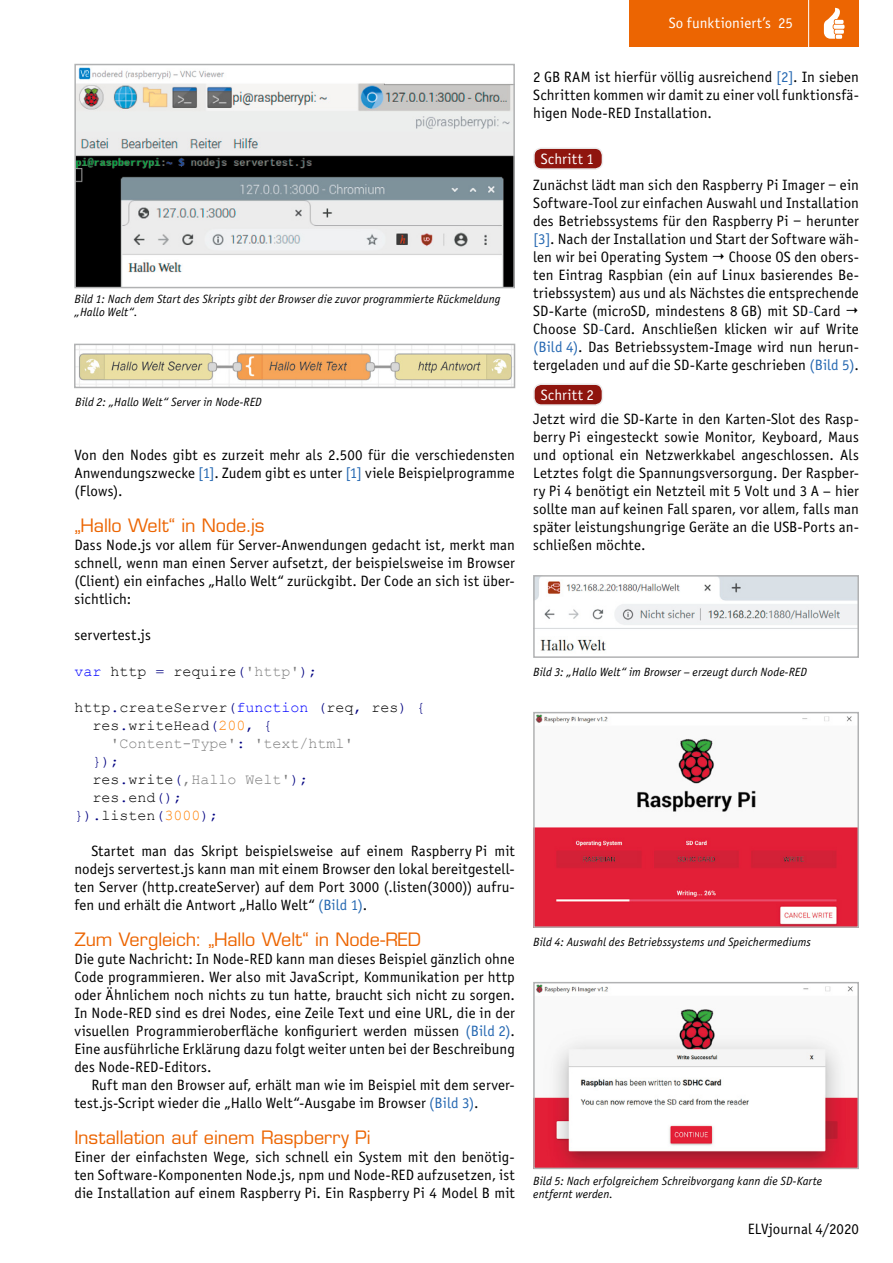
<style>
.page{position:relative;width:893px;height:1263px;background:#fff}
.page>*{position:absolute;margin:0;border:0;box-sizing:border-box;transform-origin:0 0}
.Subhead_5{font:18px "Eurostile LT Std";letter-spacing:-.005em;color:#ec6502}
.Fließtext_Neuer_Absa{font:15px/18px "Officina Sans Book ITC";letter-spacing:.005em;color:#000;text-align:justify}
.Fließtext_Neue_Zeile{font:15px/18px "Officina Sans Book ITC";letter-spacing:.005em;color:#000;text-align:justify}
.t1{font:15px "Courier New";color:#000}
.t2{font:15px "Courier New";color:#808080}
.Fließtext_Neuer_Absa-2{font:15px "Officina Sans Book ITC";letter-spacing:.005em;color:#fff}
.t3{font:15px "Courier New";color:#000080}
.Bildunterschrift{font:italic 12px/12.8px "Officina Sans Book ITC";letter-spacing:.005em;color:#000}
.s1{color:#2769b2}
.s2{color:#00f}
.s3{color:#000080}
.s4{color:#808080}
.s5{color:#ff8000}
.s6{color:#000}
</style>
<div class="page">
<div style="left:629px;top:0;width:230px;height:47px;background:#ec6502"></div>
<hr style="left:808px;top:0;width:1px;height:51px;background:#fff">
<svg style="left:824px;top:7px;width:20px;height:32px"></svg>
<img style="left:77px;top:67px;width:435px;height:218px">
<div style="left:74px;top:64px;width:441px;height:224px;border:2px solid #b1b2b3"></div>
<img style="left:536px;top:578px;width:320px;height:73px">
<div style="left:533px;top:575px;width:326px;height:83px;border:2px solid #b1b2b3"></div>
<img style="left:536px;top:715px;width:320px;height:210px">
<div style="left:533px;top:712px;width:326px;height:216px;border:2px solid #b1b2b3"></div>
<img style="left:536px;top:985px;width:320px;height:181px">
<div style="left:533px;top:982px;width:326px;height:187px;border:2px solid #b1b2b3"></div>
<img style="left:77px;top:347px;width:435px;height:38px">
<div style="left:74px;top:344px;width:441px;height:44px;border:2px solid #b1b2b3"></div>
<div style="left:534px;top:148px;width:68px;height:21px;background:#8f150e;border-radius:8px"></div>
<div style="left:533px;top:147px;width:70px;height:23px;border:2px solid #ececed;border-radius:8px"></div>
<div style="left:534px;top:384px;width:68px;height:21px;background:#8f150e;border-radius:8px"></div>
<div style="left:533px;top:383px;width:70px;height:23px;border:2px solid #ececed;border-radius:8px"></div>
<p class="Bildunterschrift" style="left:74px;top:292px;width:428px">Bild 1: Nach dem Start des Skripts gibt der Browser die zuvor programmierte Rückmeldung „Hallo Welt“.</p>
<p class="Bildunterschrift" style="left:75px;top:395px;width:188px">Bild 2: „Hallo Welt“ Server in Node-RED</p>
<p class="Fließtext_Neuer_Absa" style="left:74px;top:445px;width:442px">Von den Nodes gibt es zurzeit mehr als 2.500 für die verschiedensten Anwendungszwecke <span class="s1">[1]</span>. Zudem gibt es unter <span class="s1">[1]</span> viele Beispielprogramme (Flows).</p>
<p class="Subhead_5" style="left:74px;top:514px;width:192px">„Hallo Welt“ in Node.js</p>
<p class="Fließtext_Neuer_Absa" style="left:74px;top:535px;width:442px">Dass Node.js vor allem für Server-Anwendungen gedacht ist, merkt man schnell, wenn man einen Server aufsetzt, der beispielsweise im Browser (Client) ein einfaches „Hallo Welt“ zurückgibt. Der Code an sich ist über&shy;sichtlich:</p>
<p class="Fließtext_Neuer_Absa" style="left:74px;top:625px;width:78px">servertest.js</p>
<p class="t1" style="left:74px;top:662px;width:245px"><span class="s2">var</span> http <span class="s3">=</span> require<span class="s3">(</span><span class="s4">'http'</span><span class="s3">);</span></p>
<p class="t1" style="left:74px;top:698px;width:353px">http<span class="s3">.</span>createServer<span class="s3">(</span><span class="s2">function</span> <span class="s3">(</span>req<span class="s3">,</span> res<span class="s3">) {</span></p>
<p class="t1" style="left:92px;top:716px;width:182px">res<span class="s3">.</span>writeHead<span class="s3">(</span><span class="s5">200</span><span class="s3">, {</span></p>
<p class="t2" style="left:110px;top:734px;width:245px">'Content-Type'<span class="s3">:</span> 'text/html'</p>
<p class="t3" style="left:92px;top:752px;width:28px">});</p>
<p class="t2" style="left:92px;top:770px;width:218px"><span class="s6">res</span><span class="s3">.</span><span class="s6">write</span><span class="s3">(</span>‚Hallo Welt'<span class="s3">);</span></p>
<p class="t1" style="left:92px;top:788px;width:92px">res<span class="s3">.</span>end<span class="s3">();</span></p>
<p class="t3" style="left:74px;top:806px;width:146px">}).<span class="s6">listen</span>(<span class="s5">3000</span>);</p>
<p class="Fließtext_Neue_Zeile" style="left:74px;top:841px;width:442px;text-indent:17px">Startet man das Skript beispielsweise auf einem Raspberry Pi mit nodejs servertest.js kann man mit einem Browser den lokal bereitgestell&shy;ten Server (http.createServer) auf dem Port 3000 (.listen(3000)) aufru&shy;fen und erhält die Antwort „Hallo Welt“ <span class="s1">(Bild 1)</span>.</p>
<p class="Subhead_5" style="left:74px;top:928px;width:348px">Zum Vergleich: „Hallo Welt“ in Node-RED</p>
<p class="Fließtext_Neuer_Absa" style="left:74px;top:949px;width:442px">Die gute Nachricht: In Node-RED kann man dieses Beispiel gänzlich ohne Code programmieren. Wer also mit JavaScript, Kommunikation per http oder Ähnlichem noch nichts zu tun hatte, braucht sich nicht zu sorgen.<br>In Node-RED sind es drei Nodes, eine Zeile Text und eine URL, die in der visuellen Programmieroberfläche konfiguriert werden müssen <span class="s1">(Bild 2)</span>.<br>Eine ausführliche Erklärung dazu folgt weiter unten bei der Beschreibung des Node-RED-Editors.</p>
<p class="Fließtext_Neue_Zeile" style="left:74px;top:1075px;width:442px;text-indent:17px">Ruft man den Browser auf, erhält man wie im Beispiel mit dem server&shy;test.js-Script wieder die „Hallo Welt“-Ausgabe im Browser <span class="s1">(Bild 3)</span>.</p>
<p class="Subhead_5" style="left:74px;top:1126px;width:298px">Installation auf einem Raspberry Pi</p>
<p class="Fließtext_Neuer_Absa" style="left:74px;top:1147px;width:442px">Einer der einfachsten Wege, sich schnell ein System mit den benötig&shy;ten Software-Komponenten Node.js, npm und Node-RED aufzusetzen, ist die Installation auf einem Raspberry Pi. Ein Raspberry Pi 4 Model B mit</p>
<p class="Fließtext_Neuer_Absa-2" style="left:669px;top:13px;width:126px">So funktioniert’s 25</p>
<p class="Fließtext_Neuer_Absa" style="left:533px;top:67px;width:327px">2 GB RAM ist hierfür völlig ausreichend <span class="s1">[2]</span>. In sieben Schritten kommen wir damit zu einer voll funktionsfä&shy;higen Node-RED Installation.</p>
<p class="Fließtext_Neuer_Absa-2" style="left:541px;top:149px;width:55px">Schritt 1</p>
<p class="Fließtext_Neuer_Absa" style="left:533px;top:175px;width:327px">Zunächst lädt man sich den Raspberry Pi Imager ‒ ein Software-Tool zur einfachen Auswahl und Installation des Betriebssystems für den Raspberry Pi ‒ herunter <span class="s1">[3]</span>. Nach der Installation und Start der Software wäh&shy;len wir bei Operating System</p>
<p class="Fließtext_Neuer_Absa" style="left:533px;top:247px;width:327px;text-align:left;text-indent:196px">Choose OS den obers&shy;ten Eintrag Raspbian (ein auf Linux basierendes Be&shy;triebssystem) aus und als Nächstes die entsprechende SD-Karte (microSD, mindestens 8 GB) mit SD<span class="s1">-</span>Card Choose SD<span class="s1">-</span>Card. Anschließen klicken wir auf Write <span class="s1">(Bild 4)</span>. Das Betriebssystem-Image wird nun herun&shy;tergeladen und auf die SD-Karte geschrieben <span class="s1">(Bild 5)</span>.</p>
<p class="Fließtext_Neuer_Absa-2" style="left:541px;top:385px;width:55px">Schritt 2</p>
<p class="Fließtext_Neuer_Absa" style="left:533px;top:409px;width:327px">Jetzt wird die SD-Karte in den Karten-Slot des Rasp&shy;berry Pi eingesteckt sowie Monitor, Keyboard, Maus und optional ein Netzwerkkabel angeschlossen. Als Letztes folgt die Spannungsversorgung. Der Raspber&shy;ry Pi 4 benötigt ein Netzteil mit 5 Volt und 3 A – hier sollte man auf keinen Fall sparen, vor allem, falls man später leistungshungrige Geräte an die USB-Ports an&shy;schließen möchte.</p>
<p class="Bildunterschrift" style="left:533px;top:665px;width:275px">Bild 3: „Hallo Welt“ im Browser – erzeugt durch Node-RED</p>
<p class="Bildunterschrift" style="left:533px;top:935px;width:279px">Bild 4: Auswahl des Betriebssystems und Speichermediums</p>
<p class="Bildunterschrift" style="left:533px;top:1174px;width:291px">Bild 5: Nach erfolgreichem Schreibvorgang kann die SD-Karte entfernt werden.</p>
<p class="Fließtext_Neuer_Absa" style="left:748px;top:1219px;width:113px">ELVjournal 4/2020</p>
</div>
